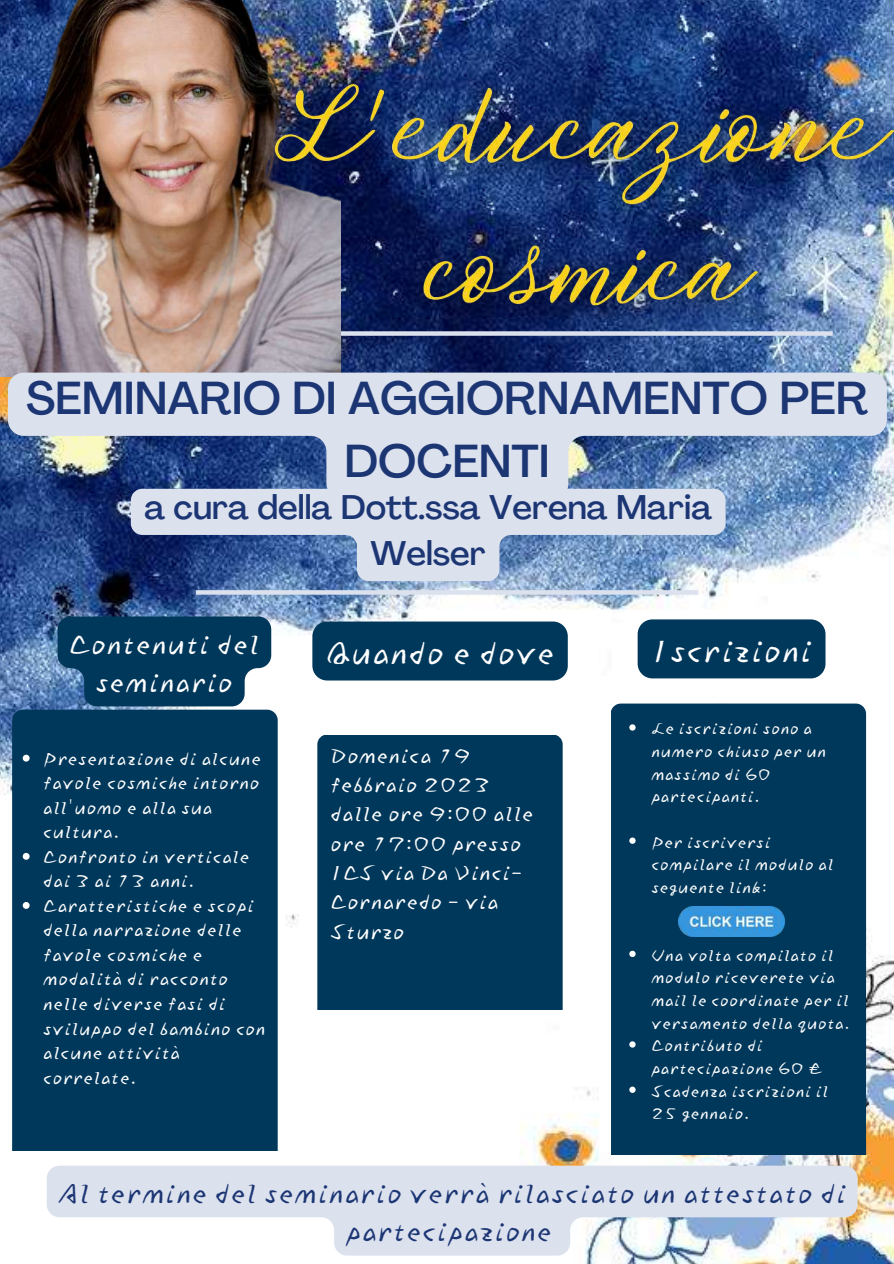
<style>
.page{position:relative;width:894px;height:1264px;background:#fff}
.page>*{position:absolute;margin:0;border:0;box-sizing:border-box;transform-origin:0 0}
.t1{font:500 45.6px/63px "Agrandir";color:#1c3674;text-align:center}
.t2{font:500 33.75px/46.2px "Agrandir";color:#1c3674;text-align:center}
.t3{font:31.95px "Yuji Boku";color:#fff}
.t4{font:27.75px/38.2px "Yuji Boku";color:#1c3674;text-align:center}
.t5{font:27.75px/38.2px "Yuji Boku";color:#fff;text-align:center}
.t6{font:21px/29.2px "Yuji Boku";color:#fff}
.t7{font:18.15px/24.6px "Yuji Boku";color:#fff}
.t8{font:16.5px/22.6px "Yuji Boku";color:#fff}
</style>
<div class="page">
<img style="left:0;top:0;width:893px;height:1263px">
<hr style="left:196px;top:590px;width:502px;height:4px;background:#dce1ee">
<div style="left:12px;top:709px;width:265px;height:440px;background:#00385b"></div>
<div style="left:317px;top:735px;width:245px;height:274px;background:#00385b"></div>
<div style="left:611px;top:703px;width:254px;height:451px;background:#00385b"></div>
<img style="left:0;top:0;width:341px;height:376px">
<svg style="left:629px;top:724px;width:6px;height:6px"></svg>
<svg style="left:629px;top:837px;width:6px;height:6px"></svg>
<svg style="left:629px;top:950px;width:6px;height:7px"></svg>
<svg style="left:629px;top:1041px;width:6px;height:6px"></svg>
<svg style="left:629px;top:1086px;width:6px;height:6px"></svg>
<img style="left:678px;top:906px;width:106px;height:30px">
<svg style="left:8px;top:372px;width:878px;height:127px;background:#a1b0cc"></svg>
<img style="left:231px;top:21px;width:662px;height:378px">
<svg style="left:131px;top:489px;width:594px;height:92px;background:#a8b8d4"></svg>
<svg style="left:58px;top:616px;width:213px;height:90px;background:#134769"></svg>
<svg style="left:23px;top:754px;width:7px;height:7px"></svg>
<svg style="left:23px;top:852px;width:7px;height:7px"></svg>
<svg style="left:23px;top:902px;width:7px;height:6px"></svg>
<div style="left:312px;top:621px;width:255px;height:59px;background:#00385b"></div>
<div style="left:637px;top:619px;width:188px;height:59px;background:#00385b;border-radius:15px"></div>
<svg style="left:47px;top:1165px;width:810px;height:90px;fill:#dce1ee"></svg>
<h1 class="t1" style="left:26px;top:371px;width:843px">SEMINARIO DI AGGIORNAMENTO PER<br>DOCENTI</h1>
<h2 class="t2" style="left:144px;top:487px;width:569px">a cura della Dott.ssa Verena Maria<br>Welser</h2>
<h3 class="t5" style="left:69px;top:622px;width:193px">Contenuti del seminario</h3>
<p class="t7" style="left:43px;top:744px;width:224px">Presentazione di alcune favole cosmiche intorno all'uomo e alla sua cultura.<br>Confronto in verticale dai 3 ai 13 anni.<br>Caratteristiche e scopi della narrazione delle favole cosmiche e modalità di racconto nelle diverse fasi di sviluppo del bambino con alcune attività correlate.</p>
<h3 class="t3" style="left:325px;top:627px;width:231px">Quando e dove</h3>
<p class="t6" style="left:330px;top:739px;width:205px">Domenica 19 febbraio 2023 dalle ore 9:00 alle ore 17:00 presso<br>ICS via Da Vinci-<br>Cornaredo - via<br>Sturzo</p>
<h3 class="t3" style="left:650px;top:624px;width:164px">Iscrizioni</h3>
<p class="t8" style="left:650px;top:716px;width:177px">Le iscrizioni sono a numero chiuso per un massimo di 60 partecipanti.</p>
<p class="t8" style="left:650px;top:829px;width:184px">Per iscriversi compilare il modulo al seguente link:</p>
<p class="t8" style="left:650px;top:942px;width:201px">Una volta compilato il modulo riceverete via mail le coordinate per il versamento della quota.<br>Contributo di partecipazione 60 €<br>Scadenza iscrizioni il<br>25 gennaio.</p>
<h3 class="t4" style="left:58px;top:1171px;width:790px">Al termine del seminario verrà rilasciato un attestato di partecipazione</h3>
</div>
